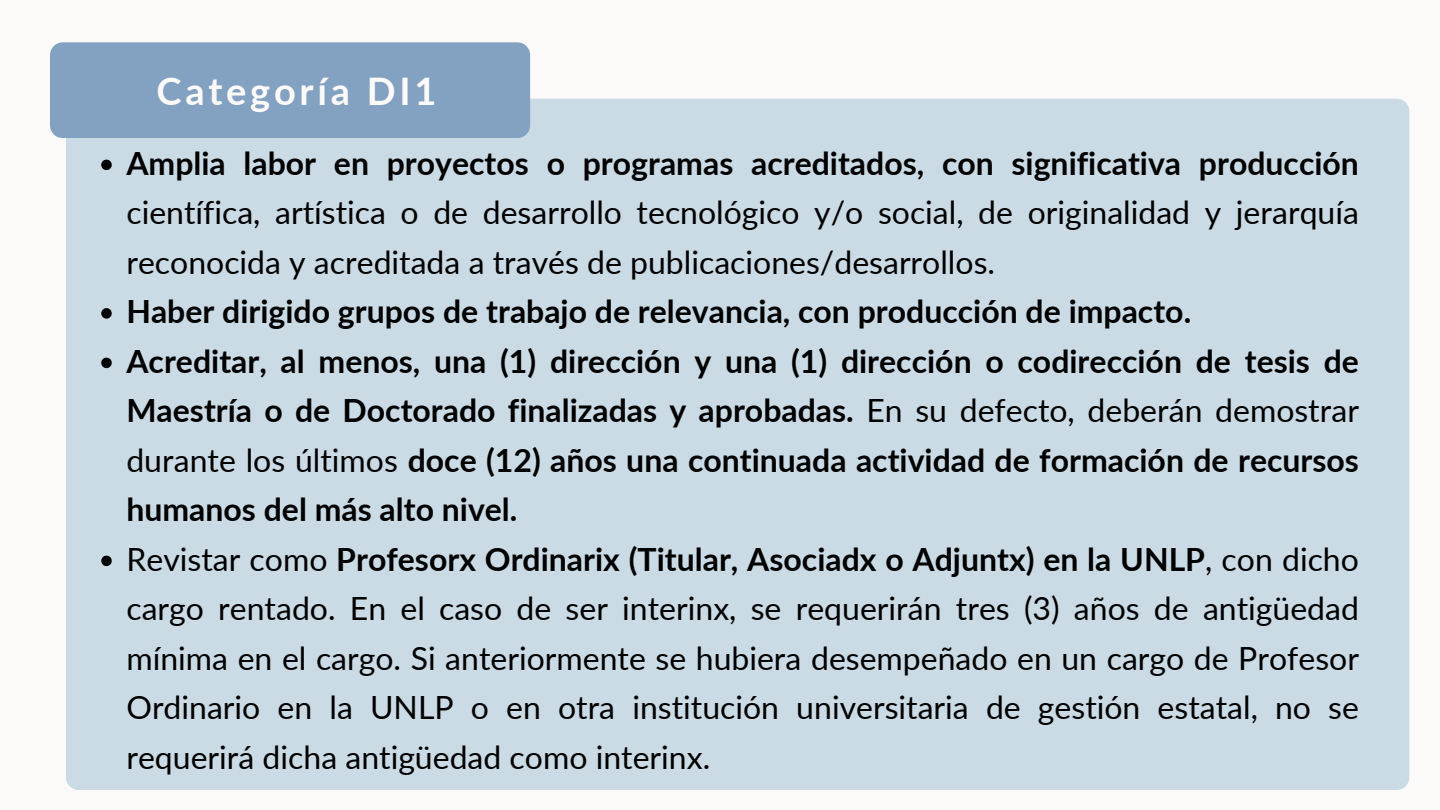
<style>
.page{position:relative;width:1440px;height:810px;background:#fbfaf8}
.page>*{position:absolute;margin:0;border:0;box-sizing:border-box;transform-origin:0 0}
.t1{font:700 38px "Lato";letter-spacing:.1em;color:#fbfaf8}
.t2{font:32px/49.5px "Lato";color:#000;text-align:justify}
.t3{font:700 32px/49.5px "Lato";color:#000;text-align:justify}
.s1{font-weight:700}
.s2{font-weight:400}
</style>
<div class="page">
<div style="left:66px;top:99px;width:1343px;height:691px;background:#cbdbe5;border-radius:13px"></div>
<div style="left:50px;top:42px;width:480px;height:96px;background:#83a1c0;border-radius:13px"></div>
<svg style="left:101px;top:160px;width:11px;height:10px"></svg>
<svg style="left:101px;top:308px;width:11px;height:11px"></svg>
<svg style="left:101px;top:358px;width:11px;height:10px"></svg>
<svg style="left:101px;top:556px;width:11px;height:10px"></svg>
<p class="t1" style="left:157px;top:67px;width:281px">Categoría DI1</p>
<p class="t2" style="left:126px;top:137px;width:1234px"><span class="s1">Amplia labor en proyectos o programas acreditados, con significativa producción </span>científica, artística o de desarrollo tecnológico y/o social, de originalidad y jerarquía reconocida y acreditada a través de publicaciones/desarrollos.</p>
<p class="t3" style="left:126px;top:286px;width:1066px">Haber dirigido grupos de trabajo de relevancia, con producción de impacto.</p>
<p class="t3" style="left:126px;top:335px;width:1234px">Acreditar, al menos, una (1) dirección y una (1) dirección o codirección de tesis de Maestría o de Doctorado finalizadas y aprobadas. <span class="s2">En su defecto, deberán demostrar durante los últimos</span> doce (12) años una continuada actividad de formación de recursos humanos del más alto nivel.</p>
<p class="t2" style="left:126px;top:533px;width:1234px">Revistar como <span class="s1">Profesorx Ordinarix (Titular, Asociadx o Adjuntx) en la UNLP</span>, con dicho cargo rentado. En el caso de ser interinx, se requerirán tres (3) años de antigüedad mínima en el cargo. Si anteriormente se hubiera desempeñado en un cargo de Profesor Ordinario en la UNLP o en otra institución universitaria de gestión estatal, no se requerirá dicha antigüedad como interinx.</p>
</div>
